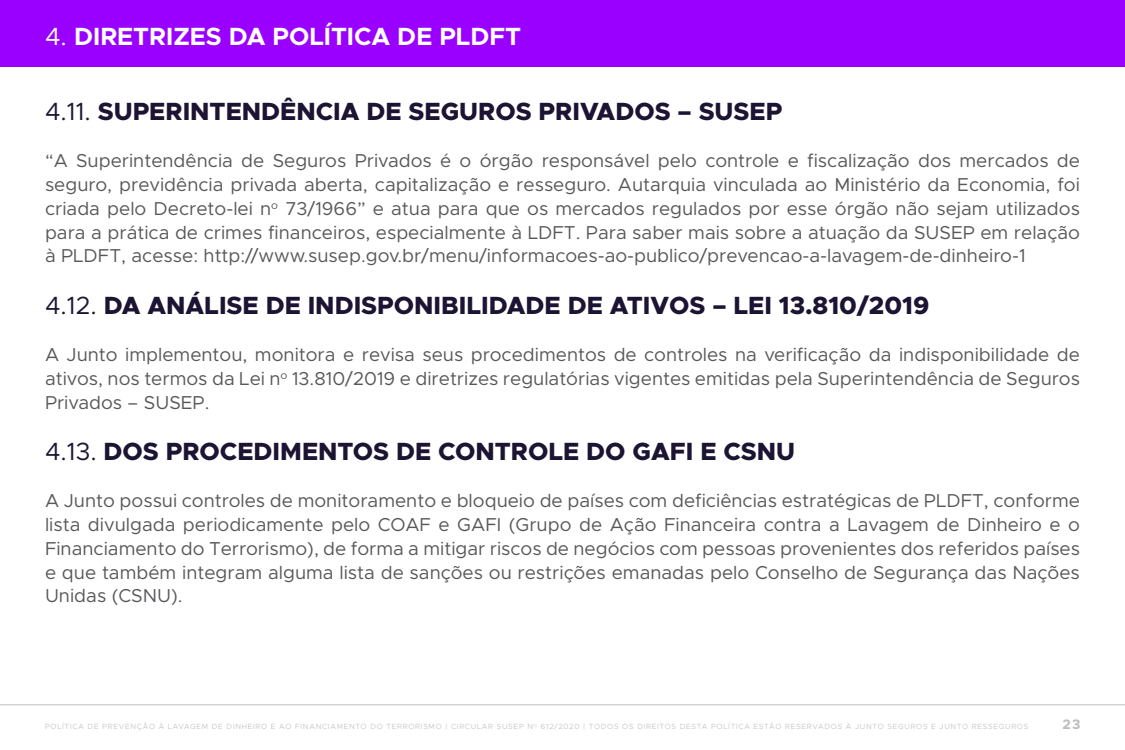
<style>
.page{position:relative;width:1125px;height:750px;background:#fff}
.page>*{position:absolute;margin:0;border:0;box-sizing:border-box;transform-origin:0 0}
.t1{font:800 25px "Metropolis";color:#1c1433}
.t2{font:700 25px "Metropolis";color:#fff}
.t3{font:18.75px/23.8px "Metropolis";color:#57585a;text-align:justify}
.t4{font:700 13.75px "Metropolis";color:#bcbdc0}
.t5{font:300 7.5px "Metropolis";letter-spacing:.1em;color:#bcbdc0}
.s1{font-weight:400}
</style>
<div class="page">
<hr style="left:0;top:705px;width:1125px;height:1px;background:#bcbdc0">
<div style="left:0;top:0;width:1125px;height:66px;background:#90f"></div>
<p class="t2" style="left:45px;top:20px;width:478px"><span class="s1">4.</span> DIRETRIZES DA POLÍTICA DE PLDFT</p>
<p class="t1" style="left:45px;top:95px;width:739px"><span class="s1">4.11.</span> SUPERINTENDÊNCIA DE SEGUROS PRIVADOS – SUSEP</p>
<p class="t3" style="left:45px;top:149px;width:1037px">“A Superintendência de Seguros Privados é o órgão responsável pelo controle e fiscalização dos mercados de seguro, previdência privada aberta, capitalização e resseguro. Autarquia vinculada ao Ministério da Economia, foi criada pelo Decreto-lei n<sup>o</sup> 73/1966” e atua para que os mercados regulados por esse órgão não sejam utilizados para a prática de crimes financeiros, especialmente à LDFT. Para saber mais sobre a atuação da SUSEP em relação à PLDFT, acesse: http://www.susep.gov.br/menu/informacoes-ao-publico/prevencao-a-lavagem-de-dinheiro-1</p>
<p class="t1" style="left:45px;top:289px;width:886px"><span class="s1">4.12.</span> DA ANÁLISE DE INDISPONIBILIDADE DE ATIVOS – LEI 13.810/2019</p>
<p class="t3" style="left:45px;top:343px;width:1037px">A Junto implementou, monitora e revisa seus procedimentos de controles na verificação da indisponibilidade de ativos, nos termos da Lei n<sup>o</sup> 13.810/2019 e diretrizes regulatórias vigentes emitidas pela Superintendência de Seguros Privados – SUSEP.</p>
<p class="t1" style="left:45px;top:435px;width:752px"><span class="s1">4.13.</span> DOS PROCEDIMENTOS DE CONTROLE DO GAFI E CSNU</p>
<p class="t3" style="left:45px;top:489px;width:1037px">A Junto possui controles de monitoramento e bloqueio de países com deficiências estratégicas de PLDFT, conforme lista divulgada periodicamente pelo COAF e GAFI (Grupo de Ação Financeira contra a Lavagem de Dinheiro e o Financiamento do Terrorismo), de forma a mitigar riscos de negócios com pessoas provenientes dos referidos países e que também integram alguma lista de sanções ou restrições emanadas pelo Conselho de Segurança das Nações Unidas (CSNU).</p>
<p class="t5" style="left:45px;top:722px;width:985px">POLÍTICA DE PREVENÇÃO À LAVAGEM DE DINHEIRO E AO FINANCIAMENTO DO TERRORISMO | CIRCULAR SUSEP N<sup>O</sup> 612/2020 | TODOS OS DIREITOS DESTA POLÍTICA ESTÃO RESERVADOS À JUNTO SEGUROS E JUNTO RESSEGUROS</p>
<p class="t4" style="left:1062px;top:716px;width:20px">23</p>
</div>
